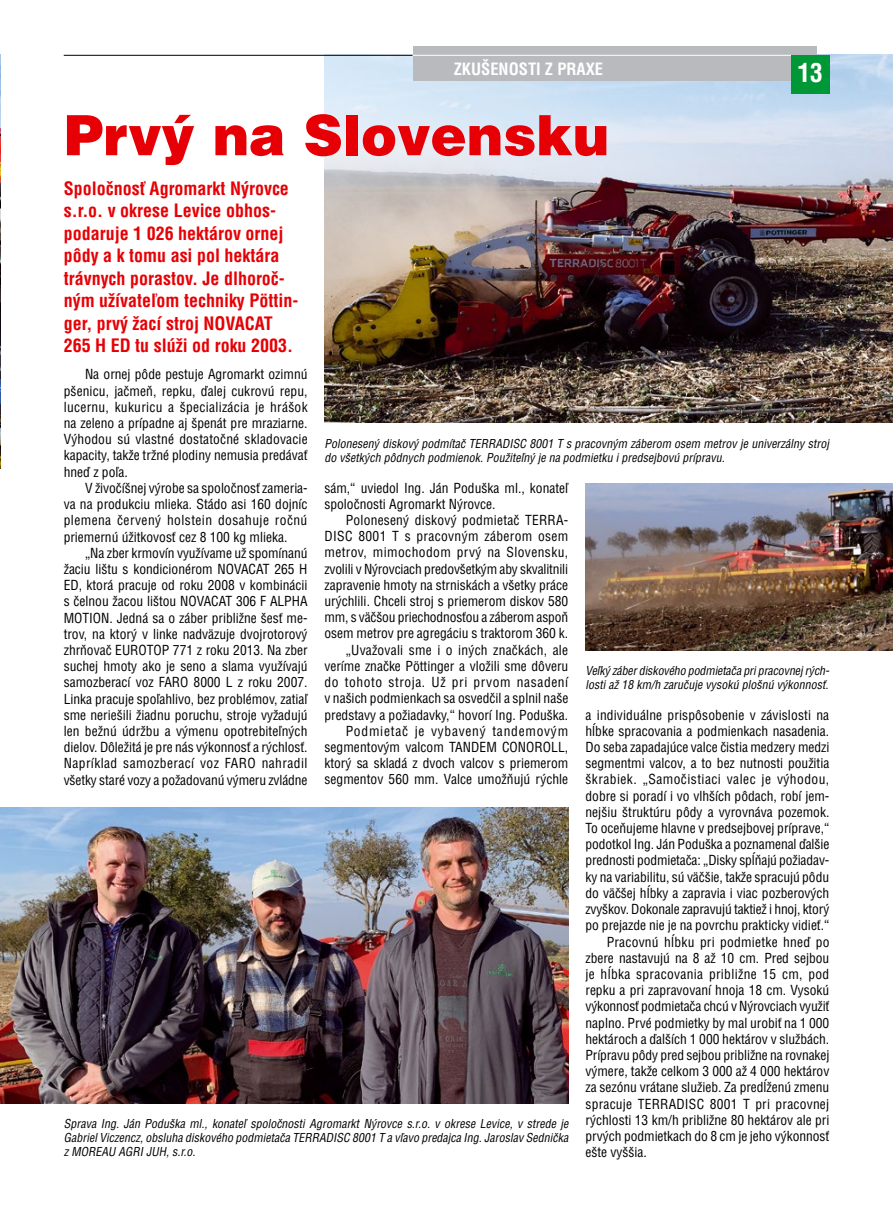
<style>
.page{position:relative;width:893px;height:1221px;background:#fff}
.page>*{position:absolute;margin:0;border:0;box-sizing:border-box;transform-origin:0 0}
.t1{font:900 55.5px "Switzerland";color:#e60005}
.t2{font:700 25.5px "Switzerland Condensed";color:#fff}
.t3{font:700 18px/22.5px "Switzerland Condensed";color:#e60005}
.t4{font:700 16.5px "Switzerland Condensed";color:#fff}
.t5{font:13.5px/16.2px "Switzerland Condensed";color:#000;text-align:justify}
.t6{font:13.5px "Switzerland Condensed";letter-spacing:.02em;color:#000}
.t7{font:13.5px "Switzerland Condensed";letter-spacing:.035em;color:#000}
.t8{font:13.5px "Switzerland Condensed";letter-spacing:.025em;color:#000}
.t9{font:italic 12px/14.4px "Switzerland Condensed";color:#000}
</style>
<div class="page">
<img style="left:0;top:807px;width:568px;height:296px">
<img style="left:325px;top:55px;width:568px;height:367px">
<img style="left:0;top:55px;width:1px;height:414px">
<div style="left:412px;top:46px;width:404px;height:34px;background:#b8babd"></div>
<div style="left:791px;top:55px;width:38px;height:38px;background:#009836"></div>
<hr style="left:413px;top:55px;width:378px;height:1px;background:#fff">
<hr style="left:64px;top:55px;width:348px;height:1px;background:#000">
<img style="left:585px;top:483px;width:308px;height:167px">
<p class="t4" style="left:454px;top:59px;width:151px">ZKUŠENOSTI Z PRAXE</p>
<h1 class="t1" style="left:64px;top:102px;width:547px">Prvý na Slovensku</h1>
<h2 class="t2" style="left:798px;top:57px;width:27px">13</h2>
<p class="t3" style="left:64px;top:177px;width:236px">Spoločnosť Agromarkt Nýrovce s.r.o. v okrese Levice obhos&shy;podaruje 1 026 hektárov ornej pôdy a k tomu asi pol hektára trávnych porastov. Je dlhoroč&shy;ným užívateľom techniky Pöttin&shy;ger, prvý žací stroj NOVACAT<br>265 H ED tu slúži od roku 2003.</p>
<p class="t5" style="left:64px;top:366px;width:245px;text-indent:21px">Na ornej pôde pestuje Agromarkt ozimnú pšenicu, jačmeň, repku, ďalej cukrovú repu, lucernu, kukuricu a špecializácia je hrášok na zeleno a prípadne aj špenát pre mraziarne.<br>Výhodou sú vlastné dostatočné skladovacie kapacity, takže tržné plodiny nemusia predávať hneď z poľa.</p>
<p class="t5" style="left:64px;top:480px;width:245px;text-indent:21px">V živočíšnej výrobe sa spoločnosť zameria&shy;va na produkciu mlieka. Stádo asi 160 dojníc plemena červený holstein dosahuje ročnú priemernú úžitkovosť cez 8 100 kg mlieka.</p>
<p class="t5" style="left:64px;top:544px;width:245px;text-indent:21px">„Na zber krmovín využívame už spomínanú žaciu lištu s kondicionérom NOVACAT 265 H ED, ktorá pracuje od roku 2008 v kombinácii s čelnou žacou lištou NOVACAT 306 F ALPHA MOTION. Jedná sa o záber približne šesť me&shy;trov, na ktorý v linke nadväzuje dvojrotorový zhrňovač EUROTOP 771 z roku 2013. Na zber suchej hmoty ako je seno a slama využívajú samozberací voz FARO 8000 L z roku 2007.<br>Linka pracuje spoľahlivo, bez problémov, zatiaľ sme neriešili žiadnu poruchu, stroje vyžadujú len bežnú údržbu a výmenu opotrebiteľných dielov. Dôležitá je pre nás výkonnosť a rýchlosť.<br>Napríklad samozberací voz FARO nahradil všetky staré vozy a požadovanú výmeru zvládne</p>
<p class="t9" style="left:325px;top:436px;width:506px">Polonesený diskový podmítač TERRADISC 8001 T s pracovným záberom osem metrov je univerzálny stroj do všetkých pôdnych podmienok. Použiteľný je na podmietku i predsejbovú prípravu.</p>
<p class="t5" style="left:324px;top:479px;width:245px">sám,“ uviedol Ing. Ján Poduška ml., konateľ spoločnosti Agromarkt Nýrovce.</p>
<p class="t5" style="left:324px;top:512px;width:245px;text-align:right">Polonesený diskový podmietač TERRA-DISC 8001 T s pracovným záberom osem metrov, mimochodom prvý na Slovensku, zvolili v Nýrovciach predovšetkým aby skvalitnili zapravenie hmoty na strniskách a všetky práce urýchlili. Chceli stroj s priemerom diskov 580 mm, s väčšou priechodnosťou a záberom aspoň osem metrov pre agregáciu s traktorom 360 k. „Uvažovali sme i o iných značkách, ale veríme značke Pöttinger a vložili sme dôveru do tohoto stroja. Už pri prvom nasadení v našich podmienkach sa osvedčil a splnil naše predstavy a požiadavky,“ hovorí Ing. Poduška.<br>Podmietač je vybavený tandemovým segmentovým valcom TANDEM CONOROLL, ktorý sa skladá z dvoch valcov s priemerom segmentov 560 mm. Valce umožňujú rýchle</p>
<p class="t9" style="left:585px;top:663px;width:245px">Veľký záber diskového podmietača pri pracovnej rých&shy;losti až 18 km/h zaručuje vysokú plošnú výkonnosť.</p>
<p class="t5" style="left:586px;top:706px;width:245px">a individuálne prispôsobenie v závislosti na</p>
<p class="t5" style="left:586px;top:722px;width:245px">hĺbke spracovania a podmienkach nasadenia.</p>
<p class="t5" style="left:586px;top:739px;width:245px">Do seba zapadajúce valce čistia medzery medzi</p>
<p class="t5" style="left:586px;top:755px;width:245px">segmentmi valcov, a to bez nutnosti použitia</p>
<p class="t7" style="left:586px;top:771px;width:245px">škrabiek. „Samočistiaci valec je výhodou,</p>
<p class="t5" style="left:586px;top:787px;width:245px">dobre si poradí i vo vlhších pôdach, robí jem-</p>
<p class="t5" style="left:586px;top:803px;width:245px">nejšiu štruktúru pôdy a vyrovnáva pozemok.</p>
<p class="t5" style="left:586px;top:820px;width:245px">To oceňujeme hlavne v predsejbovej príprave,“</p>
<p class="t5" style="left:586px;top:836px;width:245px">podotkol Ing. Ján Poduška a poznamenal ďalšie</p>
<p class="t5" style="left:586px;top:852px;width:245px">prednosti podmietača: „Disky spĺňajú požiadav-</p>
<p class="t5" style="left:586px;top:868px;width:245px">ky na variabilitu, sú väčšie, takže spracujú pôdu</p>
<p class="t5" style="left:586px;top:884px;width:245px">do väčšej hĺbky a zapravia i viac pozberových</p>
<p class="t5" style="left:586px;top:901px;width:245px">zvyškov. Dokonale zapravujú taktiež i hnoj, ktorý</p>
<p class="t5" style="left:586px;top:917px;width:245px">po prejazde nie je na povrchu prakticky vidieť.“</p>
<p class="t6" style="left:607px;top:933px;width:224px">Pracovnú hĺbku pri podmietke hneď po</p>
<p class="t5" style="left:586px;top:949px;width:245px">zbere nastavujú na 8 až 10 cm. Pred sejbou</p>
<p class="t8" style="left:586px;top:966px;width:245px">je hĺbka spracovania približne 15 cm, pod</p>
<p class="t5" style="left:586px;top:982px;width:245px">repku a pri zapravovaní hnoja 18 cm. Vysokú</p>
<p class="t5" style="left:586px;top:998px;width:245px">výkonnosť podmietača chcú v Nýrovciach využiť</p>
<p class="t5" style="left:586px;top:1014px;width:245px">naplno. Prvé podmietky by mal urobiť na 1 000</p>
<p class="t5" style="left:586px;top:1030px;width:245px">hektároch a ďalších 1 000 hektárov v službách.</p>
<p class="t5" style="left:586px;top:1046px;width:245px">Prípravu pôdy pred sejbou približne na rovnakej</p>
<p class="t5" style="left:586px;top:1063px;width:245px">výmere, takže celkom 3 000 až 4 000 hektárov</p>
<p class="t5" style="left:586px;top:1079px;width:245px">za sezónu vrátane služieb. Za predĺženú zmenu</p>
<p class="t6" style="left:586px;top:1095px;width:245px">spracuje TERRADISC 8001 T pri pracovnej</p>
<p class="t5" style="left:586px;top:1111px;width:245px">rýchlosti 13 km/h približne 80 hektárov ale pri</p>
<p class="t5" style="left:586px;top:1127px;width:245px">prvých podmietkach do 8 cm je jeho výkonnosť</p>
<p class="t5" style="left:586px;top:1144px;width:63px">ešte vyššia.</p>
<p class="t9" style="left:64px;top:1115px;width:506px;text-align:justify">Sprava Ing. Ján Poduška ml., konateľ spoločnosti Agromarkt Nýrovce s.r.o. v okrese Levice, v strede je Gabriel Viczencz, obsluha diskového podmietača TERRADISC 8001 T a vľavo predajca Ing. Jaroslav Sednička z MOREAU AGRI JUH, s.r.o.</p>
</div>
